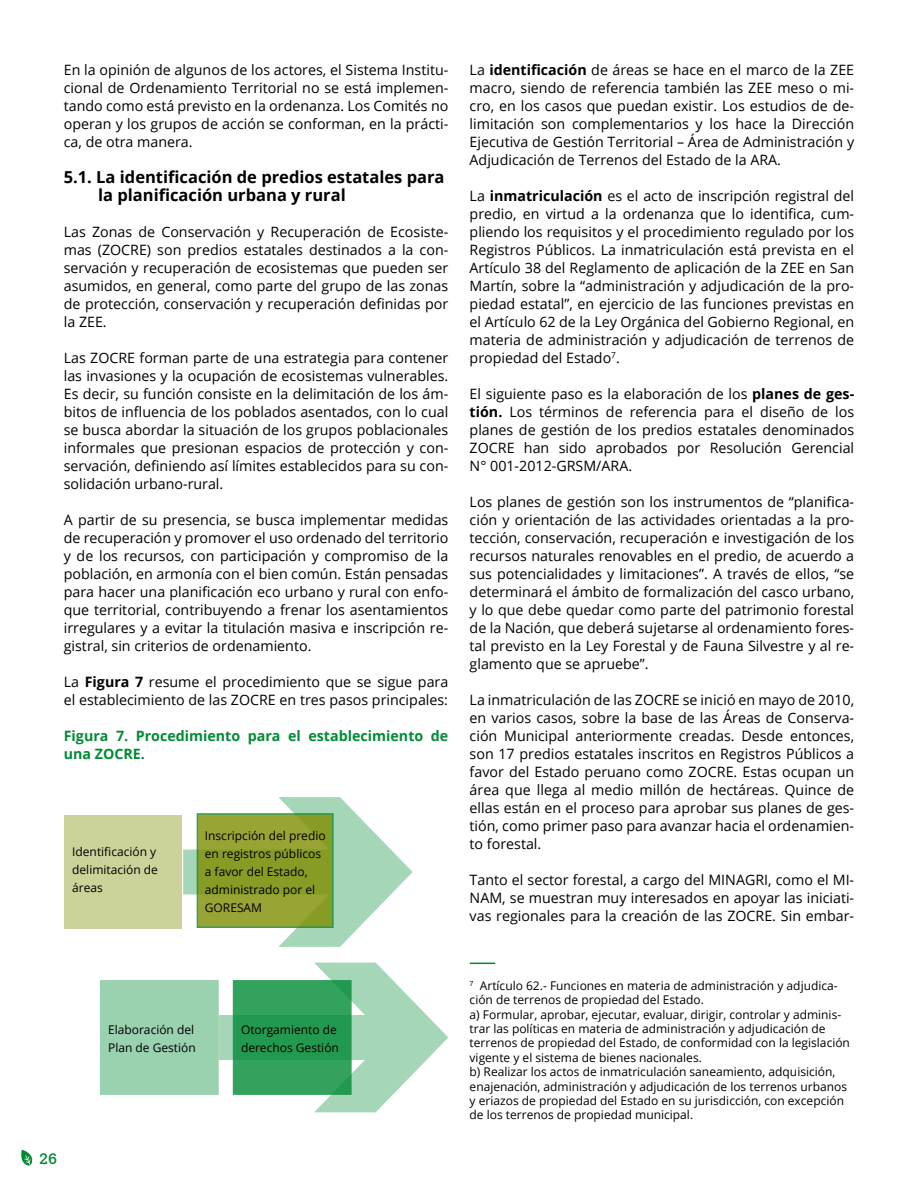
<style>
.page{position:relative;width:918px;height:1188px;background:#fff}
.page>*{position:absolute;margin:0;border:0;box-sizing:border-box;transform-origin:0 0}
.t1{font:700 16.5px/18px "Open Sans";color:#000}
.t2{font:15px "Calvert";color:#008b35}
.t3{font:14.25px/18px "Open Sans";color:#000;text-align:justify}
.t4{font:700 14.25px/18px "Open Sans";color:#008b35}
.t5{font:12px/14.4px "Open Sans";color:#000}
.s1{font-weight:700}
</style>
<div class="page">
<svg style="left:21px;top:1150px;width:12px;height:16px"></svg>
<svg style="left:183px;top:797px;width:230px;height:150px"></svg>
<svg style="left:219px;top:963px;width:229px;height:149px"></svg>
<div style="left:65px;top:815px;width:117px;height:114px;background:#ccd29a"></div>
<div style="left:197px;top:813px;width:137px;height:115px;background:#91a12d;border:2px solid #008b35"></div>
<div style="left:100px;top:980px;width:119px;height:115px;background:#9ad1ae"></div>
<div style="left:233px;top:980px;width:119px;height:115px;background:linear-gradient(to right,#2c9f58,#2a9e56);border:2px solid #008b35"></div>
<svg style="left:470px;top:963px;width:25px;height:1px"></svg>
<p class="t3" style="left:64px;top:60px;width:386px">En la opinión de algunos de los actores, el Sistema Institu&shy;cional de Ordenamiento Territorial no se está implemen&shy;tando como está previsto en la ordenanza. Los Comités no operan y los grupos de acción se conforman, en la prácti&shy;ca, de otra manera.</p>
<p class="t1" style="left:98px;top:167px;width:348px;text-indent:-34px">5.1. La identificación de predios estatales para la planificación urbana y rural</p>
<p class="t3" style="left:64px;top:222px;width:386px">Las Zonas de Conservación y Recuperación de Ecosiste&shy;mas (ZOCRE) son predios estatales destinados a la con&shy;servación y recuperación de ecosistemas que pueden ser asumidos, en general, como parte del grupo de las zonas de protección, conservación y recuperación definidas por la ZEE.</p>
<p class="t3" style="left:64px;top:348px;width:386px">Las ZOCRE forman parte de una estrategia para contener las invasiones y la ocupación de ecosistemas vulnerables.<br>Es decir, su función consiste en la delimitación de los ám&shy;bitos de influencia de los poblados asentados, con lo cual se busca abordar la situación de los grupos poblacionales informales que presionan espacios de protección y con&shy;servación, definiendo así límites establecidos para su con&shy;solidación urbano-rural.</p>
<p class="t3" style="left:64px;top:510px;width:386px">A partir de su presencia, se busca implementar medidas de recuperación y promover el uso ordenado del territorio y de los recursos, con participación y compromiso de la población, en armonía con el bien común. Están pensadas para hacer una planificación eco urbano y rural con enfo&shy;que territorial, contribuyendo a frenar los asentamientos irregulares y a evitar la titulación masiva e inscripción re&shy;gistral, sin criterios de ordenamiento.</p>
<p class="t3" style="left:64px;top:672px;width:386px">La <span class="s1">Figura 7</span> resume el procedimiento que se sigue para el establecimiento de las ZOCRE en tres pasos principales:</p>
<p class="t4" style="left:64px;top:726px;width:386px">Figura 7. Procedimiento para el establecimiento de una ZOCRE.</p>
<p class="t5" style="left:72px;top:842px;width:87px;line-height:18px">Identificación y delimitación de áreas</p>
<p class="t5" style="left:205px;top:826px;width:122px;line-height:18px">Inscripción del predio en registros públicos a favor del Estado, administrado por el<br>GORESAM</p>
<p class="t3" style="left:470px;top:60px;width:386px">La <span class="s1">identificación</span> de áreas se hace en el marco de la ZEE macro, siendo de referencia también las ZEE meso o mi&shy;cro, en los casos que puedan existir. Los estudios de de&shy;limitación son complementarios y los hace la Dirección Ejecutiva de Gestión Territorial – Área de Administración y Adjudicación de Terrenos del Estado de la ARA.</p>
<p class="t3" style="left:470px;top:186px;width:386px">La <span class="s1">inmatriculación</span> es el acto de inscripción registral del predio, en virtud a la ordenanza que lo identifica, cum&shy;pliendo los requisitos y el procedimiento regulado por los Registros Públicos. La inmatriculación está prevista en el Artículo 38 del Reglamento de aplicación de la ZEE en San Martín, sobre la “administración y adjudicación de la pro&shy;piedad estatal”, en ejercicio de las funciones previstas en el Artículo 62 de la Ley Orgánica del Gobierno Regional, en materia de administración y adjudicación de terrenos de propiedad del Estado<sup>7</sup>.</p>
<p class="t3" style="left:470px;top:384px;width:386px">El siguiente paso es la elaboración de los <span class="s1">planes de ges&shy;tión.</span> Los términos de referencia para el diseño de los planes de gestión de los predios estatales denominados ZOCRE han sido aprobados por Resolución Gerencial N° 001-2012-GRSM/ARA.</p>
<p class="t3" style="left:470px;top:492px;width:386px">Los planes de gestión son los instrumentos de “planifica&shy;ción y orientación de las actividades orientadas a la pro&shy;tección, conservación, recuperación e investigación de los recursos naturales renovables en el predio, de acuerdo a sus potencialidades y limitaciones”. A través de ellos, “se determinará el ámbito de formalización del casco urbano, y lo que debe quedar como parte del patrimonio forestal de la Nación, que deberá sujetarse al ordenamiento fores&shy;tal previsto en la Ley Forestal y de Fauna Silvestre y al re&shy;glamento que se apruebe”.</p>
<p class="t3" style="left:470px;top:690px;width:386px">La inmatriculación de las ZOCRE se inició en mayo de 2010, en varios casos, sobre la base de las Áreas de Conserva&shy;ción Municipal anteriormente creadas. Desde entonces, son 17 predios estatales inscritos en Registros Públicos a favor del Estado peruano como ZOCRE. Estas ocupan un área que llega al medio millón de hectáreas. Quince de ellas están en el proceso para aprobar sus planes de ges&shy;tión, como primer paso para avanzar hacia el ordenamien&shy;to forestal.</p>
<p class="t3" style="left:470px;top:870px;width:386px">Tanto el sector forestal, a cargo del MINAGRI, como el MI-NAM, se muestran muy interesados en apoyar las iniciati&shy;vas regionales para la creación de las ZOCRE. Sin embar-</p>
<p class="t2" style="left:39px;top:1150px;width:19px">26</p>
<p class="t5" style="left:108px;top:1020px;width:89px;line-height:18px">Elaboración del<br>Plan de Gestión</p>
<p class="t5" style="left:241px;top:1020px;width:99px;line-height:18px">Otorgamiento de derechos Gestión</p>
<p class="t5" style="left:470px;top:978px;width:382px"><sup>7</sup> Artículo 62.- Funciones en materia de administración y adjudica&shy;ción de terrenos de propiedad del Estado.<br>a) Formular, aprobar, ejecutar, evaluar, dirigir, controlar y adminis&shy;trar las políticas en materia de administración y adjudicación de terrenos de propiedad del Estado, de conformidad con la legislación vigente y el sistema de bienes nacionales.<br>b) Realizar los actos de inmatriculación saneamiento, adquisición, enajenación, administración y adjudicación de los terrenos urbanos y eriazos de propiedad del Estado en su jurisdicción, con excepción de los terrenos de propiedad municipal.</p>
</div>
